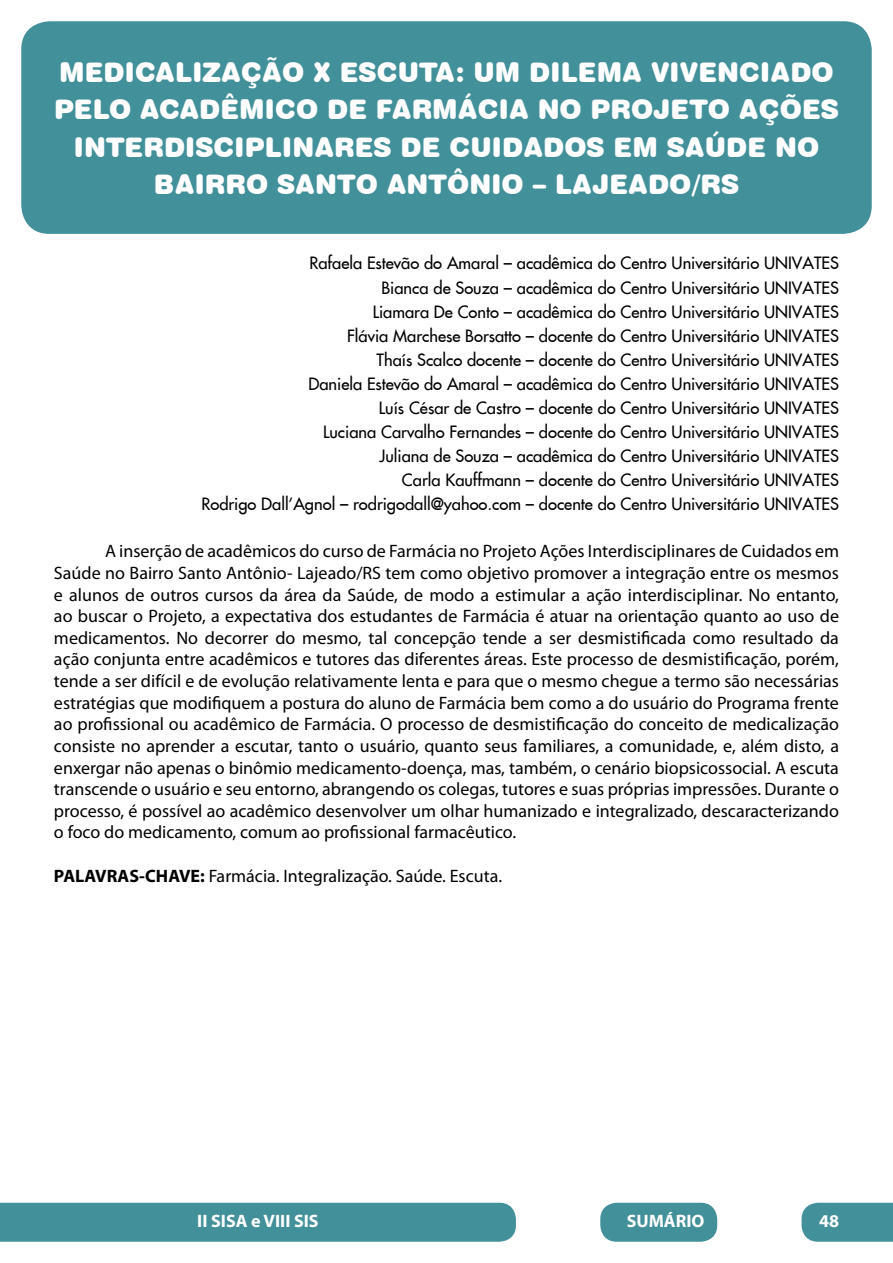
<style>
.page{position:relative;width:893px;height:1263px;background:#fff}
.page>*{position:absolute;margin:0;border:0;box-sizing:border-box;transform-origin:0 0}
.t1{font:27px/37.5px "Swiss 721 BT Black Rounded";color:#fff;text-align:center}
.t2{font:18px/21.6px "Myriad Pro";color:#000;text-align:justify}
.t3{font:700 18px "Myriad Pro";color:#fff}
.t4{font:16.5px/24px "Futura FC";color:#000;text-align:right}
.s1{font-weight:700}
</style>
<div class="page">
<div style="left:0;top:1203px;width:516px;height:39px;background:#42909a"></div>
<div style="left:801px;top:1203px;width:92px;height:39px;background:#42909a"></div>
<div style="left:600px;top:1203px;width:117px;height:39px;background:#42909a;border-radius:17px"></div>
<div style="left:21px;top:21px;width:851px;height:213px;background:#42909a;border-radius:28px"></div>
<h1 class="t1" style="left:54px;top:53px;width:786px">MEDICALIZAÇÃO X ESCUTA: UM DILEMA VIVENCIADO PELO ACADÊMICO DE FARMÁCIA NO PROJETO AÇÕES INTERDISCIPLINARES DE CUIDADOS EM SAÚDE NO BAIRRO SANTO ANTÔNIO – LAJEADO/RS</h1>
<p class="t4" style="left:201px;top:251px;width:639px">Rafaela Estevão do Amaral – acadêmica do Centro Universitário UNIVATES<br>Bianca de Souza – acadêmica do Centro Universitário UNIVATES<br>Liamara De Conto – acadêmica do Centro Universitário UNIVATES<br>Flávia Marchese Borsatto – docente do Centro Universitário UNIVATES<br>Thaís Scalco docente – docente do Centro Universitário UNIVATES<br>Daniela Estevão do Amaral – acadêmica do Centro Universitário UNIVATES<br>Luís César de Castro – docente do Centro Universitário UNIVATES<br>Luciana Carvalho Fernandes – docente do Centro Universitário UNIVATES<br>Juliana de Souza – acadêmica do Centro Universitário UNIVATES<br>Carla Kauffmann – docente do Centro Universitário UNIVATES<br>Rodrigo Dall’Agnol – rodrigodall@yahoo.com – docente do Centro Universitário UNIVATES</p>
<p class="t2" style="left:54px;top:540px;width:786px;text-indent:51px">A inserção de acadêmicos do curso de Farmácia no Projeto Ações Interdisciplinares de Cuidados em Saúde no Bairro Santo Antônio- Lajeado/RS tem como objetivo promover a integração entre os mesmos e alunos de outros cursos da área da Saúde, de modo a estimular a ação interdisciplinar. No entanto, ao buscar o Projeto, a expectativa dos estudantes de Farmácia é atuar na orientação quanto ao uso de medicamentos. No decorrer do mesmo, tal concepção tende a ser desmistificada como resultado da ação conjunta entre acadêmicos e tutores das diferentes áreas. Este processo de desmistificação, porém, tende a ser difícil e de evolução relativamente lenta e para que o mesmo chegue a termo são necessárias estratégias que modifiquem a postura do aluno de Farmácia bem como a do usuário do Programa frente ao profissional ou acadêmico de Farmácia. O processo de desmistificação do conceito de medicalização consiste no aprender a escutar, tanto o usuário, quanto seus familiares, a comunidade, e, além disto, a enxergar não apenas o binômio medicamento-doença, mas, também, o cenário biopsicossocial. A escuta transcende o usuário e seu entorno, abrangendo os colegas, tutores e suas próprias impressões. Durante o processo, é possível ao acadêmico desenvolver um olhar humanizado e integralizado, descaracterizando o foco do medicamento, comum ao profissional farmacêutico.</p>
<p class="t2" style="left:54px;top:864px;width:450px"><span class="s1">PALAVRAS-CHAVE:</span> Farmácia. Integralização. Saúde. Escuta.</p>
<p class="t3" style="left:197px;top:1209px;width:123px">II SISA e VIII SIS</p>
<p class="t3" style="left:627px;top:1209px;width:79px">SUMÁRIO</p>
<p class="t3" style="left:819px;top:1209px;width:21px">48</p>
</div>
